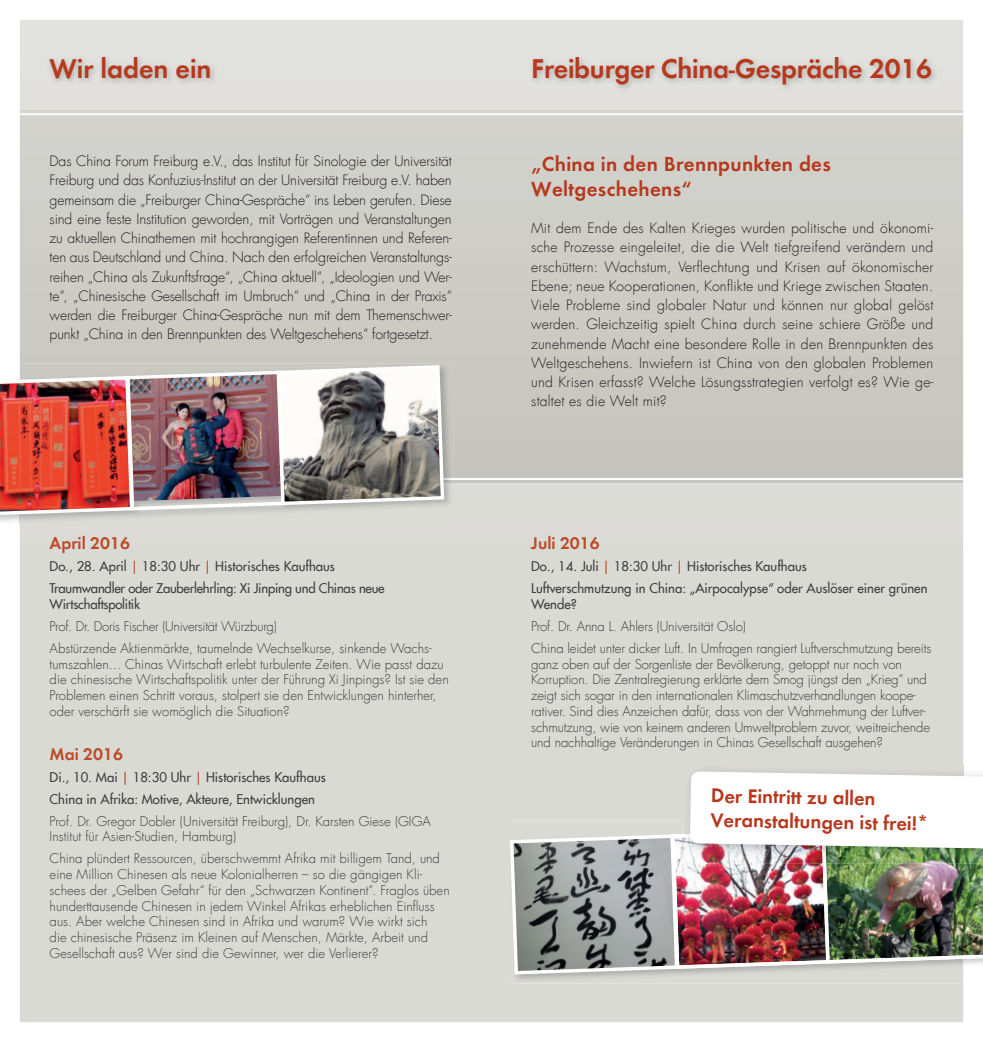
<style>
.page{position:relative;width:983px;height:1042px;background:#fff}
.page>*{position:absolute;margin:0;border:0;box-sizing:border-box;transform-origin:0 0}
.t1{font:28px "Futura Dem";letter-spacing:-.01em;color:#b6391d}
.t2{font:21px/25.2px "Futura Dem";letter-spacing:.015em;color:#b6391d}
.t3{font:20.3px/24.5px "Futura Dem";color:#b6391d}
.t4{font:17.5px "Futura Dem";color:#bc4b28}
.t5{font:300 14px/19.2px "Futura Com";letter-spacing:-.005em;color:#231f20;text-align:justify}
.t6{font:300 13.12px/15.8px "Futura Com";color:#3e3e3f}
.t7{font:500 13.12px/21.9px "Futura Com";color:#3e3e3f}
.t8{font:500 13.12px/21.9px "Futura Com";letter-spacing:-.02em;color:#3e3e3f}
.s1{color:#bc4b28}
</style>
<div class="page">
<div style="left:20px;top:115px;width:942px;height:368px;background:#cdcdc5"></div>
<div style="left:20px;top:20px;width:943px;height:94px;background:#e2e2de"></div>
<hr style="left:0;top:478px;width:982px;height:2px;background:#fff">
<div style="left:20px;top:483px;width:942px;height:539px;background:#dadad5"></div>
<img style="left:529px;top:53px;width:409px;height:39px">
<img style="left:508px;top:976px;width:454px;height:7px">
<div style="left:682px;top:764px;width:282px;height:7px;background:#dad9d4"></div>
<img style="left:508px;top:771px;width:474px;height:205px">
<img style="left:46px;top:53px;width:171px;height:33px">
<img style="left:12px;top:483px;width:441px;height:42px">
<img style="left:0;top:363px;width:446px;height:155px">
<h1 class="t1" style="left:50px;top:52px;width:163px">Wir laden ein</h1>
<h1 class="t1" style="left:531px;top:52px;width:402px">Freiburger China-Gespräche 2016</h1>
<p class="t5" style="left:50px;top:151px;width:404px">Das China Forum Freiburg e.V., das Institut für Sinologie der Universität Freiburg und das Konfuzius-Institut an der Universität Freiburg e.V. haben gemeinsam die „Freiburger China-Gespräche“ ins Leben gerufen. Diese sind eine feste Institution geworden, mit Vorträgen und Veranstaltungen zu aktuellen Chinathemen mit hochrangigen Referentinnen und Referen&shy;ten aus Deutschland und China. Nach den erfolgreichen Veranstaltungs&shy;reihen „China als Zukunftsfrage“, „China aktuell“, „Ideologien und Wer&shy;te“, „Chinesische Gesellschaft im Umbruch“ und „China in der Praxis“ werden die Freiburger China-Gespräche nun mit dem Themenschwer&shy;punkt „China in den Brennpunkten des Weltgeschehens“ fortgesetzt.</p>
<h2 class="t2" style="left:531px;top:151px;width:301px">„China in den Brennpunkten des<br>Weltgeschehens“</h2>
<p class="t5" style="left:531px;top:218px;width:403px">Mit dem Ende des Kalten Krieges wurden politische und ökonomi&shy;sche Prozesse eingeleitet, die die Welt tiefgreifend verändern und erschüttern: Wachstum, Verflechtung und Krisen auf ökonomischer Ebene; neue Kooperationen, Konflikte und Kriege zwischen Staaten.<br>Viele Probleme sind globaler Natur und können nur global gelöst werden. Gleichzeitig spielt China durch seine schiere Größe und zunehmende Macht eine besondere Rolle in den Brennpunkten des Weltgeschehens. Inwiefern ist China von den globalen Problemen und Krisen erfasst? Welche Lösungsstrategien verfolgt es? Wie ge&shy;staltet es die Welt mit?</p>
<h3 class="t4" style="left:50px;top:533px;width:82px">April 2016</h3>
<p class="t8" style="left:50px;top:555px;width:336px">Do., 28. April <span class="s1">|</span> 18:30 Uhr <span class="s1">|</span> Historisches Kaufhaus<br>Traumwandler oder Zauberlehrling: Xi Jinping und Chinas neue</p>
<p class="t8" style="left:50px;top:592px;width:92px">Wirtschaftspolitik</p>
<p class="t6" style="left:50px;top:615px;width:383px;line-height:21.9px">Prof. Dr. Doris Fischer (Universität Würzburg)<br>Abstürzende Aktienmärkte, taumelnde Wechselkurse, sinkende Wachs-</p>
<p class="t6" style="left:50px;top:656px;width:400px">tumszahlen... Chinas Wirtschaft erlebt turbulente Zeiten. Wie passt dazu die chinesische Wirtschaftspolitik unter der Führung Xi Jinpings? Ist sie den Problemen einen Schritt voraus, stolpert sie den Entwicklungen hinterher, oder verschärft sie womöglich die Situation?</p>
<h3 class="t4" style="left:50px;top:743px;width:75px">Mai 2016</h3>
<p class="t7" style="left:50px;top:765px;width:277px">Di., 10. Mai <span class="s1">|</span> 18:30 Uhr <span class="s1">|</span> Historisches Kaufhaus<br>China in Afrika: Motive, Akteure, Entwicklungen</p>
<p class="t6" style="left:50px;top:813px;width:383px">Prof. Dr. Gregor Dobler (Universität Freiburg), Dr. Karsten Giese (GIGA<br>Institut für Asien-Studien, Hamburg)</p>
<p class="t6" style="left:50px;top:851px;width:401px">China plündert Ressourcen, überschwemmt Afrika mit billigem Tand, und eine Million Chinesen als neue Kolonialherren – so die gängigen Kli&shy;schees der „Gelben Gefahr“ für den „Schwarzen Kontinent“. Fraglos üben hunderttausende Chinesen in jedem Winkel Afrikas erheblichen Einfluss aus. Aber welche Chinesen sind in Afrika und warum? Wie wirkt sich<br>die chinesische Präsenz im Kleinen auf Menschen, Märkte, Arbeit und Gesellschaft aus? Wer sind die Gewinner, wer die Verlierer?</p>
<h3 class="t4" style="left:531px;top:533px;width:70px">Juli 2016</h3>
<p class="t7" style="left:531px;top:555px;width:398px">Do., 14. Juli <span class="s1">|</span> 18:30 Uhr <span class="s1">|</span> Historisches Kaufhaus<br>Luftverschmutzung in China: „Airpocalypse“ oder Auslöser einer grünen</p>
<p class="t7" style="left:531px;top:592px;width:47px">Wende?</p>
<p class="t6" style="left:531px;top:615px;width:401px;line-height:21.9px">Prof. Dr. Anna L. Ahlers (Universität Oslo)<br>China leidet unter dicker Luft. In Umfragen rangiert Luftverschmutzung bereits</p>
<p class="t6" style="left:531px;top:656px;width:400px">ganz oben auf der Sorgenliste der Bevölkerung, getoppt nur noch von Korruption. Die Zentralregierung erklärte dem Smog jüngst den „Krieg“ und zeigt sich sogar in den internationalen Klimaschutzverhandlungen koope&shy;rativer. Sind dies Anzeichen dafür, dass von der Wahrnehmung der Luftver&shy;schmutzung, wie von keinem anderen Umweltproblem zuvor, weitreichende und nachhaltige Veränderungen in Chinas Gesellschaft ausgehen?</p>
<h3 class="t3" style="left:711px;top:783px;width:219px;rotate:1deg">Der Eintritt zu allen<br>Veranstaltungen ist frei!*</h3>
</div>
